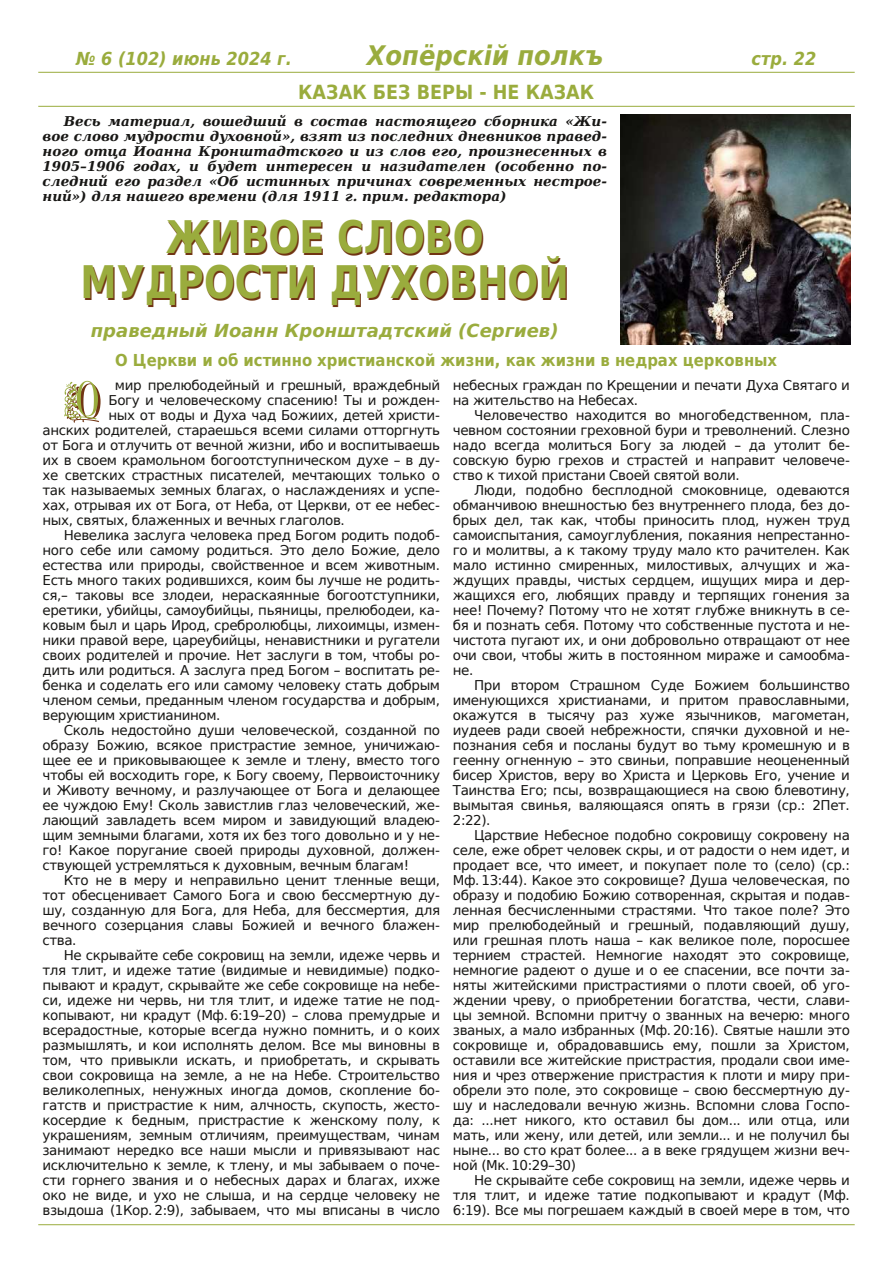
<style>
.page{position:relative;width:893px;height:1263px;background:#fff}
.page>*{position:absolute;margin:0;border:0;box-sizing:border-box;transform-origin:0 0}
.t1{font:51.3px "Remeslo";color:#713513}
.t2{font:700 45px/45px "DejaVu Sans Condensed";color:#713513;text-align:center;scale:.9 1}
.t3{font:italic 700 27px "DejaVu Sans Condensed";color:#9aac3d}
.t4{font:700 19.5px "DejaVu Sans Condensed";color:#9aac3d}
.t5{font:italic 700 18px "DejaVu Sans";color:#9aac3d}
.t6{font:italic 700 18px "DejaVu Sans Condensed";color:#9aac3d}
.t7{font:700 16.5px "DejaVu Sans Condensed";color:#9aac3d}
.t8{font:13.5px/15px "DejaVu Sans";letter-spacing:-.03em;color:#181715;text-align:justify}
.t9{font:italic 700 13.5px/15px "DejaVu Serif";color:#181715;text-align:justify}
</style>
<div class="page">
<hr style="left:38px;top:72px;width:817px;height:1px;background:#9aac3d">
<hr style="left:38px;top:1224px;width:817px;height:1px;background:#9aac3d">
<hr style="left:38px;top:106px;width:817px;height:1px;background:#9aac3d">
<img style="left:621px;top:115px;width:229px;height:229px">
<h3 class="t6" style="left:76px;top:48px;width:217px">№ 6 (102) июнь 2024 г.</h3>
<h3 class="t3" style="left:367px;top:40px;width:238px">Хопёрскій полкъ</h3>
<h3 class="t6" style="left:751px;top:48px;width:66px">стр. 22</h3>
<h3 class="t4" style="left:298px;top:81px;width:298px">КАЗАК БЕЗ ВЕРЫ - НЕ КАЗАК</h3>
<p class="t9" style="left:43px;top:114px;width:566px;text-indent:21px">Весь материал, вошедший в состав настоящего сборника «Жи‐ вое слово мудрости духовной», взят из последних дневников правед‐ ного отца Иоанна Кронштадтского и из слов его, произнесенных в 1905–1906 годах, и будет интересен и назидателен (особенно по‐ следний его раздел «Об истинных причинах современных нестрое‐ ний») для нашего времени (для 1911 г. прим. редактора)</p>
<h2 class="t2" style="left:82px;top:217px;width:544px">ЖИВОЕ СЛОВО<br>МУДРОСТИ ДУХОВНОЙ</h2>
<h3 class="t5" style="left:91px;top:320px;width:469px">праведный Иоанн Кронштадтский (Сергиев)</h3>
<p class="t7" style="left:115px;top:351px;width:663px">О Церкви и об истинно христианской жизни, как жизни в недрах церковных</p>
<h1 class="t1" style="left:66px;top:374px;width:38px">О</h1>
<p class="t8" style="left:115px;top:378px;width:327px">мир прелюбодейный и грешный, враждебный</p>
<p class="t8" style="left:109px;top:393px;width:333px">Богу и человеческому спасению! Ты и рожден‐</p>
<p class="t8" style="left:109px;top:408px;width:333px">ных от воды и Духа чад Божиих, детей христи‐</p>
<p class="t8" style="left:43px;top:423px;width:399px">анских родителей, стараешься всеми силами отторгнуть</p>
<p class="t8" style="left:43px;top:438px;width:399px">от Бога и отлучить от вечной жизни, ибо и воспитываешь</p>
<p class="t8" style="left:43px;top:453px;width:399px">их в своем крамольном богоотступническом духе – в ду‐</p>
<p class="t8" style="left:43px;top:468px;width:399px">хе светских страстных писателей, мечтающих только о</p>
<p class="t8" style="left:43px;top:483px;width:399px">так называемых земных благах, о наслаждениях и успе‐</p>
<p class="t8" style="left:43px;top:498px;width:399px">хах, отрывая их от Бога, от Неба, от Церкви, от ее небес‐</p>
<p class="t8" style="left:43px;top:513px;width:304px">ных, святых, блаженных и вечных глаголов.</p>
<p class="t8" style="left:64px;top:528px;width:378px">Невелика заслуга человека пред Богом родить подоб‐</p>
<p class="t8" style="left:43px;top:543px;width:399px">ного себе или самому родиться. Это дело Божие, дело</p>
<p class="t8" style="left:43px;top:558px;width:399px">естества или природы, свойственное и всем животным.</p>
<p class="t8" style="left:43px;top:573px;width:399px">Есть много таких родившихся, коим бы лучше не родить‐</p>
<p class="t8" style="left:43px;top:588px;width:399px">ся,– таковы все злодеи, нераскаянные богоотступники,</p>
<p class="t8" style="left:43px;top:603px;width:399px">еретики, убийцы, самоубийцы, пьяницы, прелюбодеи, ка‐</p>
<p class="t8" style="left:43px;top:618px;width:399px">ковым был и царь Ирод, сребролюбцы, лихоимцы, измен‐</p>
<p class="t8" style="left:43px;top:633px;width:399px">ники правой вере, цареубийцы, ненавистники и ругатели</p>
<p class="t8" style="left:43px;top:648px;width:399px">своих родителей и прочие. Нет заслуги в том, чтобы ро‐</p>
<p class="t8" style="left:43px;top:663px;width:399px">дить или родиться. А заслуга пред Богом – воспитать ре‐</p>
<p class="t8" style="left:43px;top:678px;width:399px">бенка и соделать его или самому человеку стать добрым</p>
<p class="t8" style="left:43px;top:693px;width:399px">членом семьи, преданным членом государства и добрым,</p>
<p class="t8" style="left:43px;top:708px;width:180px">верующим христианином.</p>
<p class="t8" style="left:64px;top:723px;width:378px">Сколь недостойно души человеческой, созданной по</p>
<p class="t8" style="left:43px;top:738px;width:399px">образу Божию, всякое пристрастие земное, уничижаю‐</p>
<p class="t8" style="left:43px;top:753px;width:399px">щее ее и приковывающее к земле и тлену, вместо того</p>
<p class="t8" style="left:43px;top:768px;width:399px">чтобы ей восходить горе, к Богу своему, Первоисточнику</p>
<p class="t8" style="left:43px;top:783px;width:399px">и Животу вечному, и разлучающее от Бога и делающее</p>
<p class="t8" style="left:43px;top:798px;width:399px">ее чуждою Ему! Сколь завистлив глаз человеческий, же‐</p>
<p class="t8" style="left:43px;top:813px;width:399px">лающий завладеть всем миром и завидующий владею‐</p>
<p class="t8" style="left:43px;top:828px;width:399px">щим земными благами, хотя их без того довольно и у не‐</p>
<p class="t8" style="left:43px;top:843px;width:399px">го! Какое поругание своей природы духовной, должен‐</p>
<p class="t8" style="left:43px;top:858px;width:368px">ствующей устремляться к духовным, вечным благам!</p>
<p class="t8" style="left:64px;top:873px;width:378px">Кто не в меру и неправильно ценит тленные вещи,</p>
<p class="t8" style="left:43px;top:888px;width:399px">тот обесценивает Самого Бога и свою бессмертную ду‐</p>
<p class="t8" style="left:43px;top:903px;width:399px">шу, созданную для Бога, для Неба, для бессмертия, для</p>
<p class="t8" style="left:43px;top:918px;width:399px">вечного созерцания славы Божией и вечного блажен‐</p>
<p class="t8" style="left:43px;top:933px;width:36px">ства.</p>
<p class="t8" style="left:64px;top:948px;width:378px">Не скрывайте себе сокровищ на земли, идеже червь и</p>
<p class="t8" style="left:43px;top:963px;width:399px">тля тлит, и идеже татие (видимые и невидимые) подко‐</p>
<p class="t8" style="left:43px;top:978px;width:399px">пывают и крадут, скрывайте же себе сокровище на небе‐</p>
<p class="t8" style="left:43px;top:993px;width:399px">си, идеже ни червь, ни тля тлит, и идеже татие не под‐</p>
<p class="t8" style="left:43px;top:1008px;width:399px">копывают, ни крадут (Мф. 6:19–20) – слова премудрые и</p>
<p class="t8" style="left:43px;top:1023px;width:399px">всерадостные, которые всегда нужно помнить, и о коих</p>
<p class="t8" style="left:43px;top:1038px;width:399px">размышлять, и кои исполнять делом. Все мы виновны в</p>
<p class="t8" style="left:43px;top:1053px;width:399px">том, что привыкли искать, и приобретать, и скрывать</p>
<p class="t8" style="left:43px;top:1068px;width:399px">свои сокровища на земле, а не на Небе. Строительство</p>
<p class="t8" style="left:43px;top:1083px;width:399px">великолепных, ненужных иногда домов, скопление бо‐</p>
<p class="t8" style="left:43px;top:1098px;width:399px">гатств и пристрастие к ним, алчность, скупость, жесто‐</p>
<p class="t8" style="left:43px;top:1113px;width:399px">косердие к бедным, пристрастие к женскому полу, к</p>
<p class="t8" style="left:43px;top:1128px;width:399px">украшениям, земным отличиям, преимуществам, чинам</p>
<p class="t8" style="left:43px;top:1143px;width:399px">занимают нередко все наши мысли и привязывают нас</p>
<p class="t8" style="left:43px;top:1158px;width:399px">исключительно к земле, к тлену, и мы забываем о поче‐</p>
<p class="t8" style="left:43px;top:1173px;width:399px">сти горнего звания и о небесных дарах и благах, ихже</p>
<p class="t8" style="left:43px;top:1188px;width:399px">око не виде, и ухо не слыша, и на сердце человеку не</p>
<p class="t8" style="left:43px;top:1203px;width:399px">взыдоша (1Кор. 2:9), забываем, что мы вписаны в число</p>
<p class="t8" style="left:453px;top:378px;width:399px">небесных граждан по Крещении и печати Духа Святаго и на жительство на Небесах.</p>
<p class="t8" style="left:453px;top:408px;width:399px;text-indent:21px">Человечество находится во многобедственном, пла‐ чевном состоянии греховной бури и треволнений. Слезно надо всегда молиться Богу за людей – да утолит бе‐ совскую бурю грехов и страстей и направит человече‐ ство к тихой пристани Своей святой воли.</p>
<p class="t8" style="left:453px;top:483px;width:399px;text-indent:21px">Люди, подобно бесплодной смоковнице, одеваются обманчивою внешностью без внутреннего плода, без до‐ брых дел, так как, чтобы приносить плод, нужен труд самоиспытания, самоуглубления, покаяния непрестанно‐ го и молитвы, а к такому труду мало кто рачителен. Как мало истинно смиренных, милостивых, алчущих и жа‐ ждущих правды, чистых сердцем, ищущих мира и дер‐ жащихся его, любящих правду и терпящих гонения за нее! Почему? Потому что не хотят глубже вникнуть в се‐ бя и познать себя. Потому что собственные пустота и не‐ чистота пугают их, и они добровольно отвращают от нее очи свои, чтобы жить в постоянном мираже и самообма‐ не.</p>
<p class="t8" style="left:453px;top:678px;width:399px;text-indent:21px">При втором Страшном Суде Божием большинство именующихся христианами, и притом православными, окажутся в тысячу раз хуже язычников, магометан, иудеев ради своей небрежности, спячки духовной и не‐ познания себя и посланы будут во тьму кромешную и в геенну огненную – это свиньи, поправшие неоцененный бисер Христов, веру во Христа и Церковь Его, учение и Таинства Его; псы, возвращающиеся на свою блевотину, вымытая свинья, валяющаяся опять в грязи (ср.: 2Пет.<br>2:22).</p>
<p class="t8" style="left:453px;top:828px;width:399px;text-indent:21px">Царствие Небесное подобно сокровищу сокровену на селе, еже обрет человек скры, и от радости о нем идет, и продает все, что имеет, и покупает поле то (село) (ср.:<br>Мф. 13:44). Какое это сокровище? Душа человеческая, по образу и подобию Божию сотворенная, скрытая и подав‐ ленная бесчисленными страстями. Что такое поле? Это мир прелюбодейный и грешный, подавляющий душу, или грешная плоть наша – как великое поле, поросшее тернием страстей. Немногие находят это сокровище, немногие радеют о душе и о ее спасении, все почти за‐ няты житейскими пристрастиями о плоти своей, об уго‐ ждении чреву, о приобретении богатства, чести, слави‐ цы земной. Вспомни притчу о званных на вечерю: много званых, а мало избранных (Мф. 20:16). Святые нашли это сокровище и, обрадовавшись ему, пошли за Христом, оставили все житейские пристрастия, продали свои име‐ ния и чрез отвержение пристрастия к плоти и миру при‐ обрели это поле, это сокровище – свою бессмертную ду‐ шу и наследовали вечную жизнь. Вспомни слова Госпо‐ да: ...нет никого, кто оставил бы дом... или отца, или мать, или жену, или детей, или земли... и не получил бы ныне... во сто крат более... а в веке грядущем жизни веч‐ ной (Мк. 10:29–30)</p>
<p class="t8" style="left:453px;top:1173px;width:399px;text-indent:21px">Не скрывайте себе сокровищ на земли, идеже червь и тля тлит, и идеже татие подкопывают и крадут (Мф.<br>6:19). Все мы погрешаем каждый в своей мере в том, что</p>
</div>
